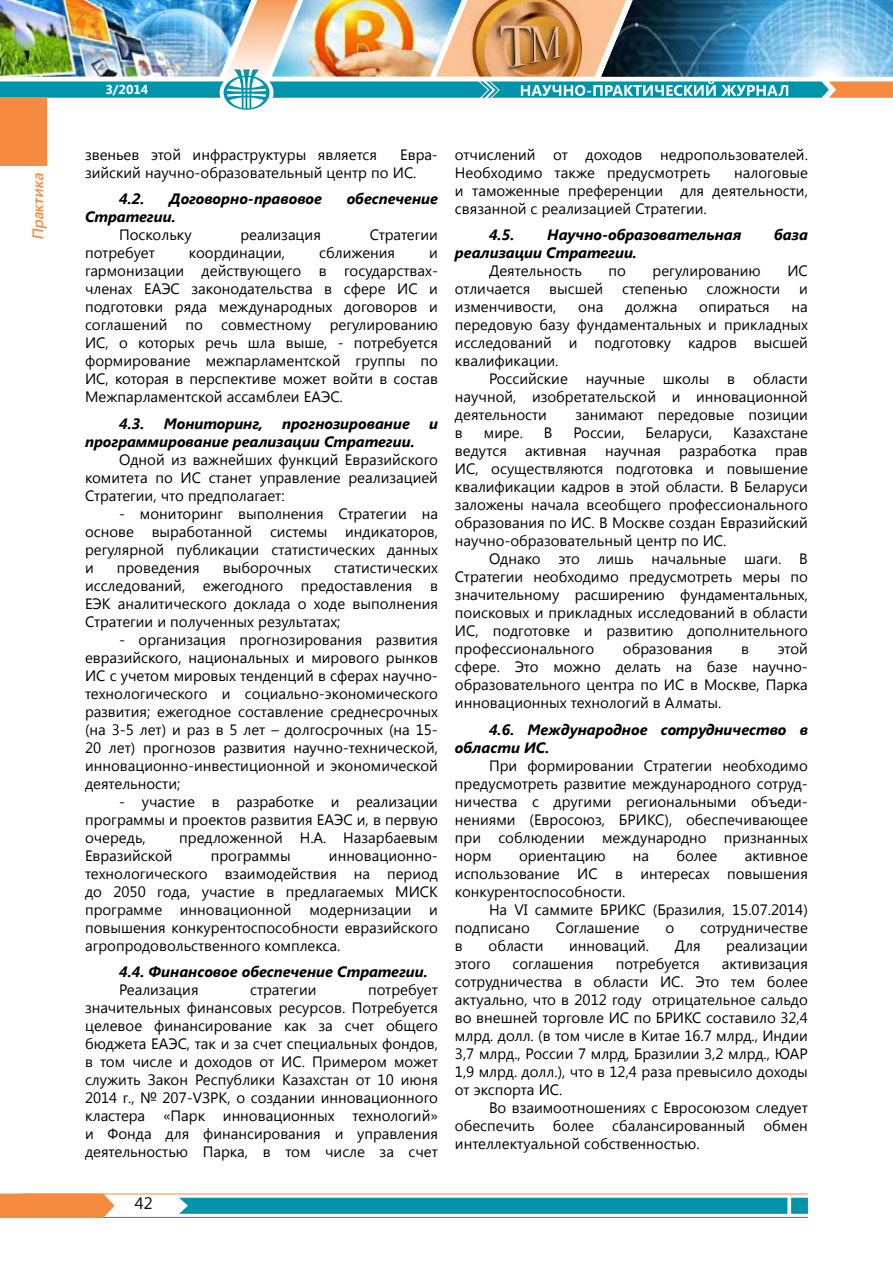
<style>
.page{position:relative;width:893px;height:1263px;background:#fff}
.page>*{position:absolute;margin:0;border:0;box-sizing:border-box;transform-origin:0 0}
.t1{font:16.5px "Segoe UI";color:#000}
.t2{font:15px/18px "Segoe UI";color:#000;text-align:justify}
.t3{font:italic 700 15px/18px "Segoe UI";color:#000}
.t4{font:italic 600 15px "Segoe UI";color:#f68b3f}
.t5{font:700 12.9px "Segoe UI";color:#fff}
</style>
<div class="page">
<hr style="left:22px;top:1193px;width:786px;height:1px;background:#f68b3f">
<hr style="left:22px;top:1217px;width:786px;height:1px;background:#0094aa">
<svg style="left:0;top:1193px;width:115px;height:25px;background:#f5914a"></svg>
<svg style="left:179px;top:1198px;width:629px;height:16px;background:#0496ab"></svg>
<svg style="left:787px;top:1197px;width:4px;height:17px"></svg>
<div style="left:0;top:98px;width:47px;height:68px;background:#f68b3f"></div>
<img style="left:0;top:0;width:893px;height:110px">
<p class="t4" style="left:27px;top:240px;width:72px;rotate:-90deg">Практика</p>
<p class="t5" style="left:105px;top:81px;width:44px">3/2014</p>
<p class="t2" style="left:85px;top:145px;width:293px">звеньев этой инфраструктуры является</p>
<p class="t2" style="left:85px;top:145px;width:352px;text-indent:315px">Евра&shy;зийский научно-образовательный центр по ИС.</p>
<p class="t3" style="left:119px;top:189px;width:27px">4.2.</p>
<p class="t3" style="left:169px;top:189px;width:154px">Договорно-правовое</p>
<p class="t3" style="left:347px;top:189px;width:93px">обеспечение</p>
<p class="t3" style="left:85px;top:207px;width:92px">Стратегии.</p>
<p class="t2" style="left:119px;top:225px;width:74px">Поскольку</p>
<p class="t2" style="left:240px;top:225px;width:82px">реализация</p>
<p class="t2" style="left:370px;top:225px;width:70px">Стратегии</p>
<p class="t2" style="left:85px;top:243px;width:71px">потребует</p>
<p class="t2" style="left:189px;top:243px;width:98px">координации,</p>
<p class="t2" style="left:319px;top:243px;width:77px">сближения</p>
<p class="t2" style="left:85px;top:243px;width:354px;text-indent:344px">и гармонизации действующего в государствах&shy;членах ЕАЭС законодательства в сфере ИС и подготовки ряда международных договоров и соглашений по совместному регулированию ИС, о которых речь шла выше, - потребуется формирование межпарламентской группы по ИС, которая в перспективе может войти в состав Межпарламентской ассамблеи ЕАЭС.</p>
<p class="t3" style="left:119px;top:414px;width:27px">4.3.</p>
<p class="t3" style="left:164px;top:414px;width:101px">Мониторинг,</p>
<p class="t3" style="left:282px;top:414px;width:129px">прогнозирование</p>
<p class="t3" style="left:429px;top:414px;width:10px">и</p>
<p class="t3" style="left:85px;top:432px;width:331px">программирование реализации Стратегии.</p>
<p class="t2" style="left:85px;top:450px;width:354px;text-indent:34px">Одной из важнейших функций Евразийского комитета по ИС станет управление реализацией Стратегии, что предполагает:</p>
<p class="t2" style="left:85px;top:504px;width:354px;text-indent:34px">- мониторинг выполнения Стратегии на основе выработанной системы индикаторов, регулярной публикации статистических данных и</p>
<p class="t2" style="left:117px;top:558px;width:85px">проведения</p>
<p class="t2" style="left:223px;top:558px;width:90px">выборочных</p>
<p class="t2" style="left:85px;top:558px;width:354px;text-indent:249px">статистических исследований, ежегодного предоставления в ЕЭК аналитического доклада о ходе выполнения Стратегии и полученных результатах;</p>
<p class="t2" style="left:85px;top:630px;width:354px;text-indent:34px">- организация прогнозирования развития евразийского, национальных и мирового рынков ИС с учетом мировых тенденций в сферах научно&shy;технологического и социально-экономического развития; ежегодное составление среднесрочных (на 3-5 лет) и раз в 5 лет – долгосрочных (на 15- 20 лет) прогнозов развития научно-технической, инновационно-инвестиционной и экономической деятельности;</p>
<p class="t2" style="left:85px;top:792px;width:354px;text-indent:34px">- участие в разработке и реализации программы и проектов развития ЕАЭС и, в первую очередь,</p>
<p class="t2" style="left:179px;top:828px;width:260px">предложенной Н.А. Назарбаевым</p>
<p class="t2" style="left:85px;top:846px;width:89px">Евразийской</p>
<p class="t2" style="left:211px;top:846px;width:81px">программы</p>
<p class="t2" style="left:85px;top:846px;width:354px;text-indent:244px">инновационно&shy;технологического взаимодействия на период до 2050 года, участие в предлагаемых МИСК программе инновационной модернизации и повышения конкурентоспособности евразийского агропродовольственного комплекса.</p>
<p class="t3" style="left:119px;top:962px;width:310px">4.4. Финансовое обеспечение Стратегии.</p>
<p class="t2" style="left:119px;top:980px;width:81px">Реализация</p>
<p class="t2" style="left:250px;top:980px;width:68px">стратегии</p>
<p class="t2" style="left:85px;top:980px;width:354px;text-indent:283px">потребует значительных финансовых ресурсов. Потребуется целевое финансирование как за счет общего бюджета ЕАЭС, так и за счет специальных фондов, в том числе и доходов от ИС. Примером может служить Закон Республики Казахстан от 10 июня 2014 г., № 207-VЗРК, о создании инновационного кластера «Парк инновационных технологий» и Фонда для финансирования и управления деятельностью Парка, в том числе за счет</p>
<p class="t1" style="left:135px;top:1192px;width:19px">42</p>
<p class="t2" style="left:455px;top:145px;width:354px">отчислений от доходов недропользователей.<br>Необходимо также предусмотреть</p>
<p class="t2" style="left:455px;top:163px;width:354px;text-indent:279px">налоговые и таможенные преференции для деятельности, связанной с реализацией Стратегии.</p>
<p class="t3" style="left:489px;top:225px;width:27px">4.5.</p>
<p class="t3" style="left:547px;top:225px;width:196px">Научно-образовательная</p>
<p class="t3" style="left:774px;top:225px;width:35px">база</p>
<p class="t3" style="left:455px;top:243px;width:184px">реализации Стратегии.</p>
<p class="t2" style="left:489px;top:261px;width:95px">Деятельность</p>
<p class="t2" style="left:609px;top:261px;width:19px">по</p>
<p class="t2" style="left:653px;top:261px;width:110px">регулированию</p>
<p class="t2" style="left:787px;top:261px;width:22px">ИС</p>
<p class="t2" style="left:455px;top:279px;width:77px">отличается</p>
<p class="t2" style="left:549px;top:279px;width:56px">высшей</p>
<p class="t2" style="left:622px;top:279px;width:67px">степенью</p>
<p class="t2" style="left:707px;top:279px;width:75px">сложности</p>
<p class="t2" style="left:799px;top:279px;width:10px">и</p>
<p class="t2" style="left:455px;top:297px;width:103px">изменчивости,</p>
<p class="t2" style="left:578px;top:297px;width:27px">она</p>
<p class="t2" style="left:625px;top:297px;width:54px">должна</p>
<p class="t2" style="left:699px;top:297px;width:72px">опираться</p>
<p class="t2" style="left:455px;top:297px;width:354px;text-indent:337px">на передовую базу фундаментальных и прикладных исследований и подготовку кадров высшей квалификации.</p>
<p class="t2" style="left:455px;top:369px;width:354px;text-indent:34px">Российские научные школы в области научной, изобретательской и инновационной деятельности</p>
<p class="t2" style="left:575px;top:405px;width:234px">занимают передовые позиции</p>
<p class="t2" style="left:455px;top:423px;width:354px;text-indent:278px">Казахстане ведутся активная научная разработка прав ИС, осуществляются подготовка и повышение квалификации кадров в этой области. В Беларуси заложены начала всеобщего профессионального образования по ИС. В Москве создан Евразийский научно-образовательный центр по ИС.</p>
<p class="t2" style="left:455px;top:549px;width:354px;text-indent:34px">Однако это лишь начальные шаги. В Стратегии необходимо предусмотреть меры по значительному расширению фундаментальных, поисковых и прикладных исследований в области ИС, подготовке и развитию дополнительного профессионального</p>
<p class="t2" style="left:455px;top:423px;width:9px">в</p>
<p class="t2" style="left:484px;top:423px;width:41px">мире.</p>
<p class="t2" style="left:544px;top:423px;width:10px">В</p>
<p class="t2" style="left:573px;top:423px;width:53px">России,</p>
<p class="t2" style="left:645px;top:423px;width:68px">Беларуси,</p>
<p class="t2" style="left:623px;top:639px;width:91px">образования</p>
<p class="t2" style="left:741px;top:639px;width:9px">в</p>
<p class="t2" style="left:455px;top:639px;width:354px;text-indent:323px">этой сфере. Это можно делать на базе научно&shy;образовательного центра по ИС в Москве, Парка инновационных технологий в Алматы.</p>
<p class="t3" style="left:455px;top:720px;width:354px;text-indent:34px">4.6. Международное сотрудничество в области ИС.</p>
<p class="t2" style="left:455px;top:756px;width:354px;text-align:left;text-indent:34px">При формировании Стратегии необходимо предусмотреть развитие международного сотруд&shy;ничества с другими региональными объеди&shy;нениями (Евросоюз, БРИКС), обеспечивающее при соблюдении международно признанных норм</p>
<p class="t2" style="left:519px;top:846px;width:88px">ориентацию</p>
<p class="t2" style="left:633px;top:846px;width:18px">на</p>
<p class="t2" style="left:676px;top:846px;width:43px">более</p>
<p class="t2" style="left:455px;top:846px;width:354px;text-indent:290px">активное использование ИС в интересах повышения конкурентоспособности.</p>
<p class="t2" style="left:455px;top:900px;width:354px;text-indent:34px">На VI саммите БРИКС (Бразилия, 15.07.2014) подписано</p>
<p class="t2" style="left:556px;top:918px;width:85px">Соглашение</p>
<p class="t2" style="left:666px;top:918px;width:10px">о</p>
<p class="t2" style="left:700px;top:918px;width:109px">сотрудничестве</p>
<p class="t2" style="left:455px;top:936px;width:9px">в</p>
<p class="t2" style="left:489px;top:936px;width:56px">области</p>
<p class="t2" style="left:569px;top:936px;width:82px">инноваций.</p>
<p class="t2" style="left:675px;top:936px;width:27px">Для</p>
<p class="t2" style="left:726px;top:936px;width:83px">реализации</p>
<p class="t2" style="left:455px;top:954px;width:37px">этого</p>
<p class="t2" style="left:512px;top:954px;width:83px">соглашения</p>
<p class="t2" style="left:616px;top:954px;width:86px">потребуется</p>
<p class="t2" style="left:455px;top:954px;width:354px;text-indent:267px">активизация сотрудничества в области ИС. Это тем более актуально, что в 2012 году отрицательное сальдо во внешней торговле ИС по БРИКС составило 32,4 млрд. долл. (в том числе в Китае 16.7 млрд., Индии 3,7 млрд., России 7 млрд, Бразилии 3,2 млрд., ЮАР 1,9 млрд. долл.), что в 12,4 раза превысило доходы от экспорта ИС.</p>
<p class="t2" style="left:455px;top:1098px;width:354px;text-indent:34px">Во взаимоотношениях с Евросоюзом следует обеспечить более сбалансированный обмен интеллектуальной собственностью.</p>
</div>
